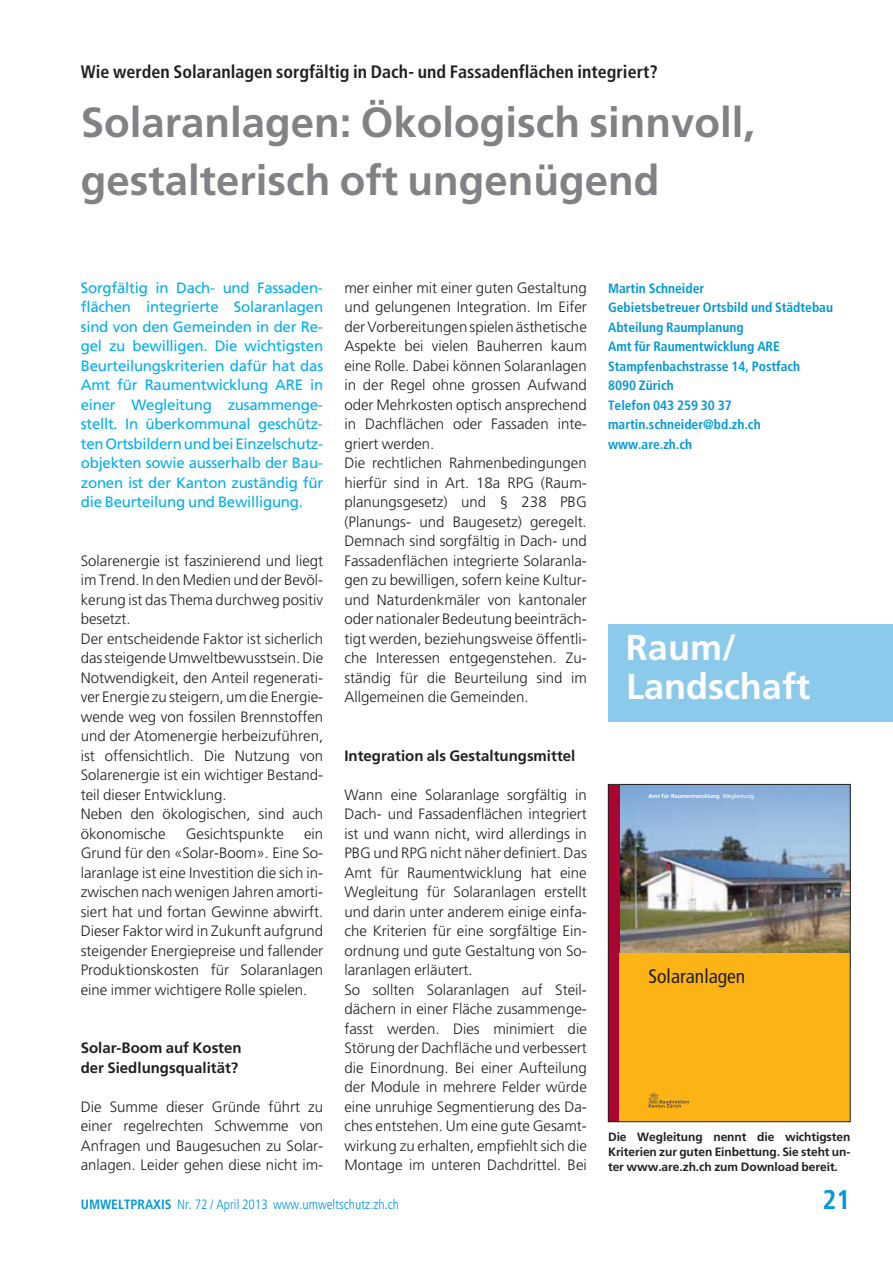
<style>
.page{position:relative;width:893px;height:1263px;background:#fff}
.page>*{position:absolute;margin:0;border:0;box-sizing:border-box;transform-origin:0 0}
.t1{font:700 42px/58.5px "Frutiger LT Std";color:#808285}
.t2{font:700 36px/39px "Frutiger LT Std";color:#fff}
.t3{font:700 condensed 27px "Frutiger LT Std";color:#0098d8}
.t4{font:condensed 19.65px "Frutiger LT";color:#231f20}
.t5{font:700 condensed 18px "Frutiger LT Std";color:#231f20}
.t6{font:300 15px/19.5px "Frutiger LT Std";color:#231f20}
.t7{font:15px/19.5px "Frutiger LT Std";letter-spacing:-.015em;color:#00aeef;text-align:justify}
.t8{font:700 15px/19.5px "Frutiger LT Std";color:#231f20}
.t9{font:700 condensed 13.5px/19.5px "Frutiger LT Std";color:#0098d8}
.t10{font:300 condensed 13.5px "Frutiger LT Std";color:#0098d8}
.t11{font:700 12px/15px "Frutiger LT Std";letter-spacing:-.005em;color:#231f20;text-align:justify}
.t12{font:700 5.7px "Frutiger LT";color:#fff}
.s1{font-weight:700}
.s2{font-weight:400}
</style>
<div class="page">
<div style="left:608px;top:624px;width:285px;height:97px;background:#8ccaec"></div>
<img style="left:620px;top:786px;width:228px;height:167px">
<div style="left:608px;top:785px;width:12px;height:336px;background:#a90432"></div>
<div style="left:620px;top:953px;width:230px;height:168px;background:#fcb315"></div>
<svg style="left:649px;top:1092px;width:40px;height:15px"></svg>
<div style="left:608px;top:784px;width:242px;height:338px;border:1px solid #231f20"></div>
<p class="t5" style="left:81px;top:63px;width:578px">Wie werden Solaranlagen sorgfältig in Dach- und Fassadenflächen integriert?</p>
<h1 class="t1" style="left:81px;top:95px;width:676px">Solaranlagen: Ökologisch sinnvoll, gestalterisch oft ungenügend</h1>
<p class="t7" style="left:81px;top:278px;width:244px">Sorgfältig in Dach- und Fassaden&shy;flächen integrierte Solaranlagen sind von den Gemeinden in der Re&shy;gel zu bewilligen. Die wichtigsten Beurteilungskriterien dafür hat das Amt für Raumentwicklung ARE in einer Wegleitung zusammenge&shy;stellt. In überkommunal geschütz&shy;ten Ortsbildern und bei Einzelschutz&shy;objekten sowie ausserhalb der Bau&shy;zonen ist der Kanton zuständig für die Beurteilung und Bewilligung.</p>
<p class="t6" style="left:344px;top:278px;width:244px">mer einher mit einer guten Gestaltung und gelungenen Integration. Im Eifer der Vorbereitungen spielen ästhetische Aspekte bei vielen Bauherren kaum eine Rolle. Dabei können Solaranlagen in der Regel ohne grossen Aufwand oder Mehrkosten optisch ansprechend in Dachflächen oder Fassaden inte&shy;griert werden.<br>Die rechtlichen Rahmenbedingungen hierfür sind in Art. 18a RPG (Raum&shy;pla nungsgesetz) und § 238 PBG (Pla nungs- und Baugesetz) geregelt.<br>Demnach sind sorgfältig in Dach- und Fassadenflächen integrierte Solaranla&shy;gen zu bewilligen, sofern keine Kultur&shy;und Naturdenkmäler von kantonaler oder nationaler Bedeutung beeinträch&shy;tigt werden, beziehungsweise öffentli&shy;che Interessen entgegenstehen. Zu&shy;ständig für die Beurteilung sind im Allgemeinen die Gemeinden.</p>
<p class="t9" style="left:608px;top:279px;width:226px">Martin Schneider<br>Gebietsbetreuer Ortsbild und Städtebau<br>Abteilung Raumplanung<br>Amt für Raumentwicklung ARE<br>Stampfenbachstrasse 14, Postfach<br>8090 Zürich<br>Telefon 043 259 30 37 martin.schneider@bd.zh.ch www.are.zh.ch</p>
<p class="t6" style="left:81px;top:551px;width:244px">Solarenergie ist faszinierend und liegt im Trend. In den Medien und der Bevöl&shy;kerung ist das Thema durchweg positiv besetzt.<br>Der entscheidende Faktor ist sicherlich das steigende Umweltbewusstsein. Die Notwendigkeit, den Anteil regenerati&shy;ver Energie zu steigern, um die Energie&shy;wende weg von fossilen Brennstoffen und der Atomenergie herbeizuführen, ist offensichtlich. Die Nutzung von Solarenergie ist ein wichtiger Bestand&shy;teil dieser Entwicklung.<br>Neben den ökologischen, sind auch ökonomische</p>
<h2 class="t2" style="left:626px;top:630px;width:186px">Raum/<br>Landschaft</h2>
<p class="t8" style="left:344px;top:746px;width:232px">Integration als Gestaltungsmittel</p>
<p class="t6" style="left:344px;top:785px;width:244px">Wann eine Solaranlage sorgfältig in Dach- und Fassadenflächen integriert ist und wann nicht, wird allerdings in PBG und RPG nicht näher definiert. Das Amt für Raumentwicklung hat eine Wegleitung für Solaranlagen erstellt und darin unter anderem einige einfa&shy;che Kriterien für eine sorgfältige Ein&shy;ordnung und gute Gestaltung von So&shy;laranlagen erläutert.<br>So sollten Solaranlagen auf Steil - dächern in einer Fläche zusammenge&shy;fasst werden. Dies minimiert die Störung der Dachfläche und verbessert die Einordnung. Bei einer Aufteilung der Module in mehrere Felder würde eine unruhige Segmentierung des Da&shy;ches entstehen. Um eine gute Gesamt&shy;wirkung zu erhalten, empfiehlt sich die Montage im unteren Dachdrittel. Bei</p>
<p class="t10" style="left:81px;top:1198px;width:320px"><span class="s1">UMWELTPRAXIS</span> Nr. 72 / April 2013 www.umweltschutz.zh.ch</p>
<h3 class="t3" style="left:822px;top:1186px;width:30px">21</h3>
<p class="t12" style="left:648px;top:793px;width:107px">Amt für Raumentwicklung <span class="s2">Wegleitung</span></p>
<p class="t6" style="left:186px;top:824px;width:100px">Gesichtspunkte</p>
<p class="t6" style="left:81px;top:824px;width:244px;text-align:justify;text-indent:223px">ein Grund für den «Solar-Boom». Eine So&shy;laranlage ist eine Investition die sich in&shy;zwischen nach wenigen Jahren amorti&shy;siert hat und fortan Gewinne abwirft.<br>Dieser Faktor wird in Zukunft aufgrund steigender Energiepreise und fallender Produktionskosten für Solaranlagen eine immer wichtigere Rolle spielen.</p>
<h3 class="t4" style="left:648px;top:964px;width:98px">Solaranlagen</h3>
<p class="t8" style="left:81px;top:1039px;width:162px">Solar-Boom auf Kosten der Siedlungsqualität?</p>
<p class="t6" style="left:81px;top:1097px;width:244px;text-align:justify">Die Summe dieser Gründe führt zu einer regelrechten Schwemme von Anfragen und Baugesuchen zu Solar&shy;anlagen. Leider gehen diese nicht im-</p>
<p class="t11" style="left:608px;top:1129px;width:244px">Die Wegleitung nennt die wichtigsten Kriterien zur guten Einbettung. Sie steht un&shy;ter www.are.zh.ch zum Download bereit.</p>
</div>
